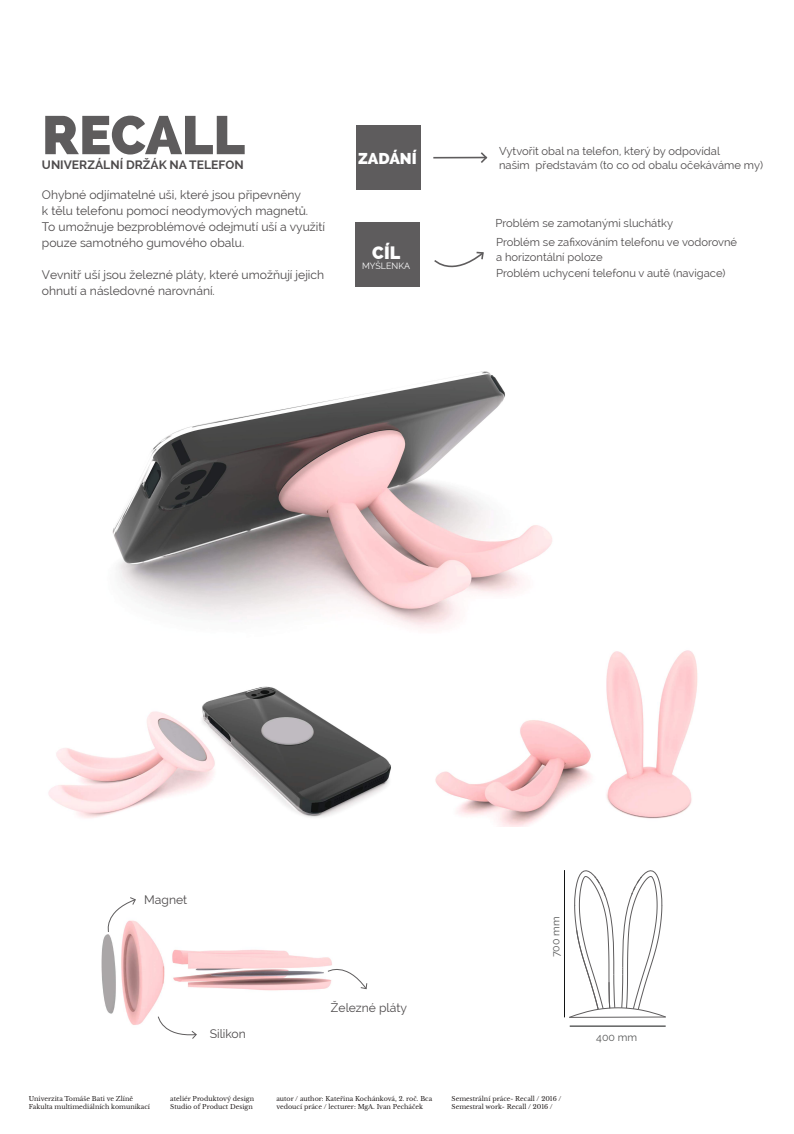
<style>
.page{position:relative;width:794px;height:1134px;background:#fff}
.page>*{position:absolute;margin:0;border:0;box-sizing:border-box;transform-origin:0 0}
.t1{font:800 54px "Raleway";color:#5e5c5d}
.t2{font:800 17.92px "Raleway";color:#fff}
.t3{font:800 15.76px "Raleway";color:#fff}
.t4{font:12.16px/16px "Raleway";color:#4e4b4c}
.t5{font:700 12.16px "Raleway";color:#4e4b4c}
.t6{font:11.2px/19.7px "Raleway";color:#4e4b4c}
.t7{font:10.56px "Raleway";color:#565757}
.t8{font:8.84px "Raleway";color:#fff}
.t9{font:6.4px/7.7px "Libre Baskerville";color:#241f1f}
</style>
<div class="page">
<div style="left:355px;top:222px;width:65px;height:65px;background:#5e5c5d"></div>
<div style="left:356px;top:125px;width:65px;height:65px;background:#5e5c5d"></div>
<svg style="left:433px;top:152px;width:55px;height:11px"></svg>
<img style="left:112px;top:371px;width:440px;height:258px">
<img style="left:48px;top:686px;width:343px;height:132px">
<img style="left:435px;top:650px;width:263px;height:176px">
<svg style="left:434px;top:251px;width:50px;height:17px"></svg>
<img style="left:101px;top:921px;width:231px;height:104px">
<svg style="left:157px;top:1016px;width:40px;height:23px"></svg>
<svg style="left:103px;top:897px;width:33px;height:36px"></svg>
<svg style="left:327px;top:961px;width:41px;height:29px"></svg>
<hr style="left:570px;top:1026px;width:95px;height:1px;background:#121414">
<hr style="left:564px;top:870px;width:1px;height:147px;background:#121414">
<svg style="left:569px;top:870px;width:97px;height:148px"></svg>
<h1 class="t1" style="left:42px;top:104px;width:205px">RECALL</h1>
<p class="t5" style="left:42px;top:157px;width:203px">UNIVERZÁLNÍ DRŽÁK NA TELEFON</p>
<p class="t4" style="left:42px;top:187px;width:284px">Ohybné odjímatelné uši, které jsou připevněny<br>k tělu telefonu pomocí neodymových magnetů.<br>To umožnuje bezproblémové odejmutí uší a využití pouze samotného gumového obalu.</p>
<p class="t4" style="left:42px;top:267px;width:284px">Vevnitř uší jsou železné pláty, které umožňují jejich ohnutí a následovné narovnání.</p>
<p class="t3" style="left:358px;top:149px;width:60px">ZADÁNÍ</p>
<p class="t6" style="left:499px;top:143px;width:265px;line-height:14.8px">Vytvořit obal na telefon, který by odpovídal<br>našim představám (to co od obalu očekáváme my)</p>
<h2 class="t2" style="left:372px;top:242px;width:29px">CÍL</h2>
<p class="t8" style="left:362px;top:261px;width:49px">MYŠLENKA</p>
<p class="t6" style="left:495px;top:213px;width:243px">Problém se zamotanými sluchátky<br>Problém se zafixováním telefonu ve vodorovné</p>
<p class="t6" style="left:496px;top:249px;width:231px;line-height:15.4px">a horizontální poloze<br>Problém uchycení telefonu v autě (navigace)</p>
<p class="t4" style="left:144px;top:891px;width:44px">Magnet</p>
<p class="t7" style="left:550px;top:957px;width:42px;rotate:-90deg">700 mm</p>
<p class="t4" style="left:210px;top:1026px;width:38px">Silikon</p>
<p class="t4" style="left:331px;top:1000px;width:78px">Železné pláty</p>
<p class="t9" style="left:29px;top:1095px;width:123px">Univerzita Tomáše Bati ve Zlíně<br>Fakulta multimediálních komunikací</p>
<p class="t9" style="left:170px;top:1095px;width:85px">ateliér Produktový design<br>Studio of Product Design</p>
<p class="t9" style="left:276px;top:1095px;width:157px">autor / author: Kateřina Kochánková, 2. roč. Bca vedoucí práce / lecturer: MgA. Ivan Pecháček</p>
<p class="t9" style="left:451px;top:1095px;width:111px">Semestrální práce- Recall / 2016 /<br>Semestral work- Recall / 2016 /</p>
<p class="t7" style="left:596px;top:1031px;width:42px">400 mm</p>
</div>
